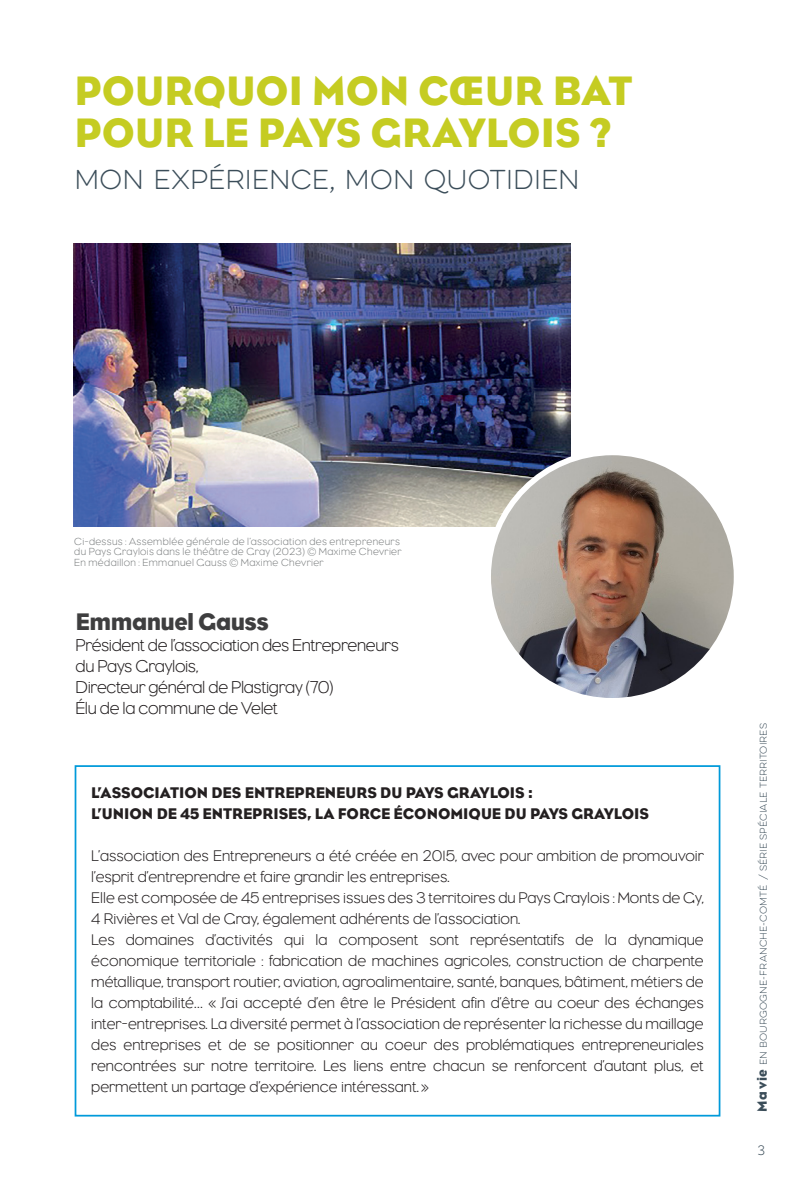
<style>
.page{position:relative;width:794px;height:1191px;background:#fff}
.page>*{position:absolute;margin:0;border:0;box-sizing:border-box;transform-origin:0 0}
.t1{font:42px/42px "Eagle";color:#c5cc22}
.t2{font:100 24.5px "Eveleth W01 Clean";letter-spacing:.005em;color:#3b4d59}
.t3{font:24.5px "Eagle";letter-spacing:-.03em;color:#3e3e3f}
.t4{font:300 17.5px "Eagle";letter-spacing:-.02em;color:#231f20}
.t5{font:300 15.75px/21px "Eagle";color:#231f20}
.t6{font:15.75px "Eagle";color:#231f20}
.t7{font:100 12.25px "Eveleth Clean";color:#3b4d59}
.TEXTE_COURANT{font:300 10.5px "Eagle";letter-spacing:.035em;color:#7e8182}
.t8{font:100 8.75px "Eveleth Clean";letter-spacing:.015em;color:#3b4d59}
.s1{font-family:"Eagle";font-weight:400;font-size:14px}
</style>
<div class="page">
<img style="left:74px;top:243px;width:496px;height:283px">
<div style="left:75px;top:765px;width:645px;height:351px;border:2px solid #009ada"></div>
<img style="left:488px;top:452px;width:248px;height:249px;border-radius:124px">
<div style="left:485px;top:449px;width:254px;height:254px;border:6px solid #fff;border-radius:50%"></div>
<p class="t1" style="left:74px;top:70px;width:559px">POURQUOI MON CŒUR BAT<br>POUR LE PAYS GRAYLOIS ?</p>
<p class="t2" style="left:74px;top:163px;width:507px">MON EXPÉRIENCE, MON QUOTIDIEN</p>
<p class="TEXTE_COURANT" style="left:74px;top:535px;width:327px">Ci-dessus : Assemblée générale de l’association des entrepreneurs</p>
<p class="TEXTE_COURANT" style="left:74px;top:545px;width:329px">du Pays Graylois dans le théâtre de Gray (2023) © Maxime Chevrier</p>
<p class="TEXTE_COURANT" style="left:74px;top:556px;width:251px">En médaillon : Emmanuel Gauss © Maxime Chevrier</p>
<p class="t3" style="left:75px;top:608px;width:195px">Emmanuel Gauss</p>
<p class="t4" style="left:75px;top:635px;width:325px">Président de l’association des Entrepreneurs</p>
<p class="t4" style="left:75px;top:656px;width:124px">du Pays Graylois,</p>
<p class="t4" style="left:75px;top:677px;width:260px">Directeur général de Plastigray (70)</p>
<p class="t4" style="left:75px;top:698px;width:204px">Élu de la commune de Velet</p>
<p class="t6" style="left:91px;top:784px;width:443px">L’ASSOCIATION DES ENTREPRENEURS DU PAYS GRAYLOIS :</p>
<p class="t6" style="left:91px;top:805px;width:559px">L’UNION DE 45 ENTREPRISES, LA FORCE ÉCONOMIQUE DU PAYS GRAYLOIS</p>
<p class="t5" style="left:91px;top:845px;width:614px">L’association des Entrepreneurs a été créée en 2015, avec pour ambition de promouvoir l’esprit d’entreprendre et faire grandir les entreprises.</p>
<p class="t5" style="left:91px;top:887px;width:614px">Elle est composée de 45 entreprises issues des 3 territoires du Pays Graylois : Monts de Gy,<br>4 Rivières et Val de Gray, également adhérents de l’association.</p>
<p class="t5" style="left:91px;top:929px;width:614px;text-align:justify">Les domaines d’activités qui la composent sont représentatifs de la dynamique économique territoriale : fabrication de machines agricoles, construction de charpente métallique, transport routier, aviation, agroalimentaire, santé, banques, bâtiment, métiers de la comptabilité… « J’ai accepté d’en être le Président afin d’être au coeur des échanges inter-entreprises. La diversité permet à l’association de représenter la richesse du maillage des entreprises et de se positionner au coeur des problématiques entrepreneuriales rencontrées sur notre territoire. Les liens entre chacun se renforcent d’autant plus, et permettent un partage d’expérience intéressant. »</p>
<p class="t8" style="left:757px;top:1112px;width:390px;rotate:-90deg"><span class="s1">Ma vie</span> en bourgogne-franche-comté / série spéciale territoires</p>
<p class="t7" style="left:757px;top:1142px;width:9px">3</p>
</div>
